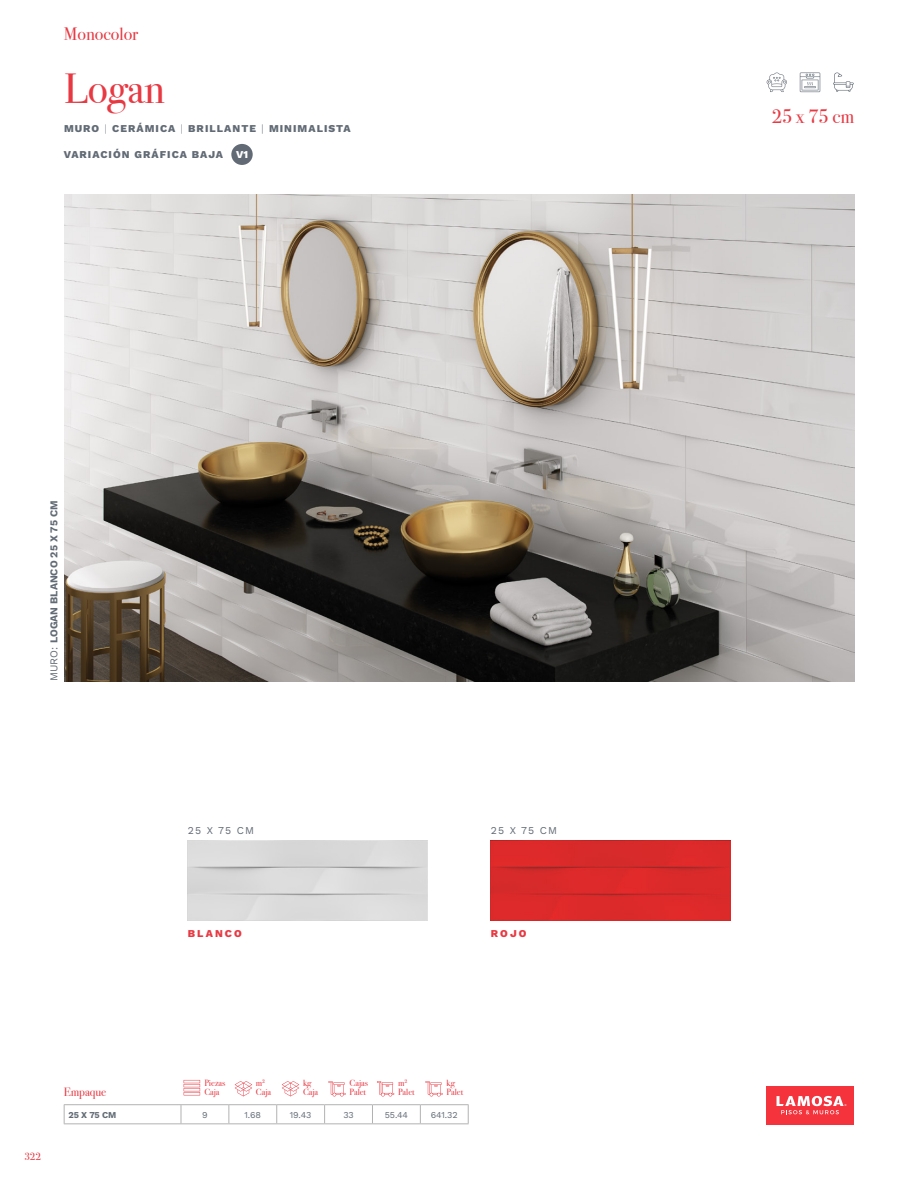
<style>
.page{position:relative;width:918px;height:1188px;background:#fff}
.page>*{position:absolute;margin:0;border:0;box-sizing:border-box;transform-origin:0 0}
.t1{font:42px "Bodoni Svty Two ITCTT";color:#e83943}
.t2{font:19.5px "Bodoni Svty Two ITCTT";color:#e83943}
.t3{font:18px "Bodoni Svty Two ITCTT";color:#e83943}
.t4{font:12px "Bodoni Svty Two ITCTT";color:#e83943}
.t5{font:800 10.5px "Work Sans";letter-spacing:.1em;color:#626b75}
.t6{font:700 10.5px "Work Sans";color:#626b75}
.t7{font:10.5px "Work Sans";letter-spacing:.1em;color:#626b75}
.t8{font:800 10.5px "Work Sans";letter-spacing:.2em;color:#e83943}
.t9{font:10.5px "Bodoni Svty Two ITCTT";color:#e83943}
.t10{font:800 10.5px "Work Sans";color:#fff}
.t11{font:9px "Bodoni Svty Two ITCTT";color:#e83943}
.t12{font:9px "Work Sans";letter-spacing:-.01em;color:#626b75}
.t13{font:700 9px "Work Sans";color:#626b75}
.s1{font-weight:300}
.s2{font-weight:400}
</style>
<div class="page">
<svg style="left:833px;top:73px;width:21px;height:19px"></svg>
<svg style="left:767px;top:72px;width:20px;height:20px"></svg>
<svg style="left:800px;top:73px;width:20px;height:19px"></svg>
<img style="left:64px;top:195px;width:790px;height:486px">
<svg style="left:282px;top:1081px;width:17px;height:15px"></svg>
<svg style="left:235px;top:1081px;width:17px;height:15px"></svg>
<svg style="left:328px;top:1081px;width:18px;height:15px"></svg>
<svg style="left:377px;top:1081px;width:17px;height:15px"></svg>
<svg style="left:425px;top:1081px;width:18px;height:15px"></svg>
<hr style="left:184px;top:1088px;width:16px;height:3px;background:#e83943">
<svg style="left:184px;top:1089px;width:16px;height:6px"></svg>
<hr style="left:184px;top:1084px;width:16px;height:3px;background:#e83943">
<hr style="left:184px;top:1080px;width:16px;height:3px;background:#e83943">
<svg style="left:64px;top:1105px;width:1px;height:18px"></svg>
<svg style="left:468px;top:1105px;width:1px;height:18px"></svg>
<svg style="left:181px;top:1105px;width:1px;height:18px"></svg>
<svg style="left:229px;top:1105px;width:1px;height:18px"></svg>
<svg style="left:276px;top:1105px;width:1px;height:18px"></svg>
<svg style="left:324px;top:1105px;width:1px;height:18px"></svg>
<svg style="left:372px;top:1105px;width:1px;height:18px"></svg>
<svg style="left:420px;top:1105px;width:1px;height:18px"></svg>
<hr style="left:64px;top:1104px;width:117px;height:1px;background:#b3b2b2">
<hr style="left:181px;top:1104px;width:48px;height:1px;background:#b3b2b2">
<hr style="left:229px;top:1104px;width:48px;height:1px;background:#b3b2b2">
<hr style="left:277px;top:1104px;width:48px;height:1px;background:#b3b2b2">
<hr style="left:325px;top:1104px;width:47px;height:1px;background:#b3b2b2">
<hr style="left:372px;top:1104px;width:48px;height:1px;background:#b3b2b2">
<hr style="left:420px;top:1104px;width:49px;height:1px;background:#b3b2b2">
<hr style="left:64px;top:1123px;width:117px;height:1px;background:#b3b2b2">
<hr style="left:181px;top:1123px;width:48px;height:1px;background:#b3b2b2">
<hr style="left:229px;top:1123px;width:48px;height:1px;background:#b3b2b2">
<hr style="left:277px;top:1123px;width:48px;height:1px;background:#b3b2b2">
<hr style="left:325px;top:1123px;width:47px;height:1px;background:#b3b2b2">
<hr style="left:372px;top:1123px;width:48px;height:1px;background:#b3b2b2">
<hr style="left:420px;top:1123px;width:49px;height:1px;background:#b3b2b2">
<div style="left:766px;top:1086px;width:88px;height:38px;background:#f5333d"></div>
<svg style="left:777px;top:1096px;width:69px;height:18px"></svg>
<div style="left:231px;top:144px;width:22px;height:21px;background:#626b75;border-radius:50%"></div>
<div style="left:491px;top:841px;width:239px;height:79px;background:#dc2a2a"></div>
<h3 class="t3" style="left:64px;top:19px;width:76px">Monocolor</h3>
<p class="t1" style="left:64px;top:54px;width:102px">Logan</p>
<p class="t5" style="left:64px;top:120px;width:288px">MURO <span class="s1">|</span> CERÁMICA <span class="s1">|</span> BRILLANTE <span class="s1">|</span> MINIMALISTA</p>
<p class="t5" style="left:64px;top:147px;width:161px">VARIACIÓN GRÁFICA BAJA</p>
<p class="t10" style="left:236px;top:147px;width:13px">V1</p>
<p class="t6" style="left:46px;top:681px;width:182px;rotate:-90deg"><span class="s2">MURO:</span> LOGAN BLANCO 25 X 75 CM</p>
<p class="t7" style="left:188px;top:823px;width:68px">25 X 75 CM</p>
<p class="t8" style="left:188px;top:925px;width:55px">BLANCO</p>
<p class="t7" style="left:491px;top:823px;width:68px">25 X 75 CM</p>
<p class="t8" style="left:491px;top:925px;width:37px">ROJO</p>
<p class="t9" style="left:24px;top:1148px;width:18px">322</p>
<p class="t4" style="left:64px;top:1082px;width:44px">Empaque</p>
<p class="t11" style="left:204px;top:1076px;width:23px">Piezas</p>
<p class="t11" style="left:204px;top:1085px;width:17px">Caja</p>
<p class="t11" style="left:256px;top:1075px;width:11px">m<sup>2</sup></p>
<p class="t11" style="left:256px;top:1084px;width:17px">Caja</p>
<p class="t11" style="left:303px;top:1076px;width:10px">kg</p>
<p class="t11" style="left:303px;top:1085px;width:17px">Caja</p>
<p class="t11" style="left:350px;top:1076px;width:20px">Cajas</p>
<p class="t11" style="left:350px;top:1085px;width:18px">Palet</p>
<p class="t11" style="left:398px;top:1076px;width:11px">m<sup>2</sup></p>
<p class="t11" style="left:398px;top:1085px;width:18px">Palet</p>
<p class="t11" style="left:447px;top:1076px;width:10px">kg</p>
<p class="t11" style="left:447px;top:1085px;width:18px">Palet</p>
<p class="t13" style="left:68px;top:1109px;width:50px">25 X 75 CM</p>
<p class="t12" style="left:202px;top:1109px;width:7px">9</p>
<p class="t12" style="left:245px;top:1109px;width:18px">1.68</p>
<p class="t12" style="left:290px;top:1109px;width:23px">19.43</p>
<p class="t12" style="left:343px;top:1109px;width:12px">33</p>
<p class="t12" style="left:385px;top:1109px;width:25px">55.44</p>
<p class="t12" style="left:431px;top:1109px;width:28px">641.32</p>
<p class="t2" style="left:772px;top:101px;width:84px">25 x 75 cm</p>
</div>
